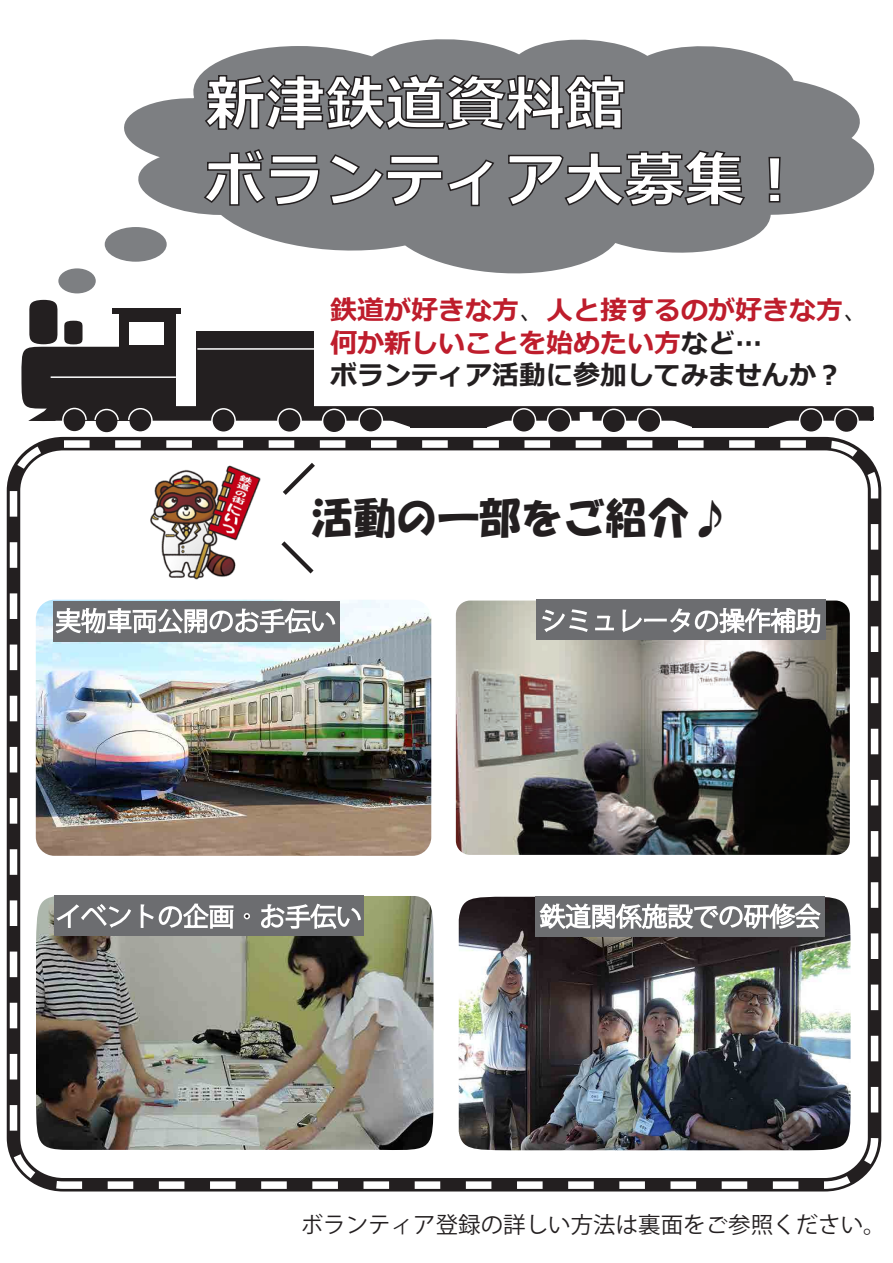
<style>
.page{position:relative;width:893px;height:1263px;background:#fff}
.page>*{position:absolute;margin:0;border:0;box-sizing:border-box;transform-origin:0 0}
.t1{font:700 60px "Meiryo";color:#fff}
.t2{font:42px "HGS Soei Kakupoptai";color:#231f20}
.t3{font:700 27px/32.4px "Meiryo";color:#be1d2c}
.t4{font:22.5px "Koz Go Pr 6 N";color:#231f20}
.s1{font-weight:400;color:#231f20}
.s2{color:#231f20}
</style>
<div class="page">
<svg style="left:114px;top:39px;width:761px;height:235px;fill:#7d7f82"></svg>
<div style="left:58px;top:268px;width:38px;height:25px;background:#7d7f82;border-radius:50%"></div>
<div style="left:105px;top:227px;width:62px;height:35px;background:#7d7f82;border-radius:50%"></div>
<svg style="left:768px;top:156px;width:13px;height:47px"></svg>
<svg style="left:203px;top:74px;width:543px;height:133px"></svg>
<img style="left:36px;top:600px;width:395px;height:256px">
<div style="left:7px;top:437px;width:874px;height:754px;border:14px solid #231f20;border-radius:48px"></div>
<div style="left:10px;top:440px;width:868px;height:749px;border:8px dashed #fff;border-radius:48px"></div>
<div style="left:53px;top:601px;width:287px;height:40px;background:#6c6d70"></div>
<svg style="left:55px;top:608px;width:281px;height:26px"></svg>
<img style="left:150px;top:465px;width:111px;height:115px">
<svg style="left:281px;top:541px;width:33px;height:33px"></svg>
<svg style="left:283px;top:463px;width:32px;height:32px"></svg>
<svg style="left:63px;top:408px;width:23px;height:24px"></svg>
<div style="left:62px;top:408px;width:25px;height:25px;border:2px solid #fff;border-radius:50%"></div>
<svg style="left:278px;top:409px;width:23px;height:23px"></svg>
<div style="left:277px;top:408px;width:25px;height:25px;border:2px solid #fff;border-radius:50%"></div>
<svg style="left:129px;top:409px;width:23px;height:23px"></svg>
<div style="left:128px;top:408px;width:25px;height:25px;border:2px solid #fff;border-radius:50%"></div>
<svg style="left:212px;top:409px;width:23px;height:23px"></svg>
<div style="left:211px;top:408px;width:25px;height:25px;border:2px solid #fff;border-radius:50%"></div>
<svg style="left:95px;top:409px;width:23px;height:24px"></svg>
<div style="left:94px;top:409px;width:25px;height:25px;border:2px solid #fff;border-radius:50%"></div>
<svg style="left:548px;top:409px;width:23px;height:23px"></svg>
<div style="left:547px;top:408px;width:24px;height:25px;border:2px solid #fff;border-radius:50%"></div>
<svg style="left:512px;top:409px;width:23px;height:23px"></svg>
<div style="left:512px;top:408px;width:24px;height:25px;border:2px solid #fff;border-radius:50%"></div>
<svg style="left:323px;top:409px;width:23px;height:24px"></svg>
<div style="left:322px;top:409px;width:24px;height:24px;border:2px solid #fff;border-radius:50%"></div>
<svg style="left:359px;top:409px;width:23px;height:23px"></svg>
<div style="left:358px;top:408px;width:25px;height:25px;border:2px solid #fff;border-radius:50%"></div>
<img style="left:456px;top:600px;width:394px;height:255px">
<div style="left:537px;top:600px;width:289px;height:40px;background:#6c6d70"></div>
<svg style="left:542px;top:609px;width:72px;height:23px"></svg>
<svg style="left:622px;top:608px;width:199px;height:26px"></svg>
<img style="left:36px;top:896px;width:398px;height:254px">
<div style="left:54px;top:895px;width:310px;height:41px;background:#6c6d70"></div>
<svg style="left:56px;top:904px;width:75px;height:24px"></svg>
<svg style="left:140px;top:903px;width:94px;height:26px"></svg>
<svg style="left:244px;top:913px;width:6px;height:6px"></svg>
<svg style="left:261px;top:903px;width:100px;height:26px"></svg>
<img style="left:459px;top:897px;width:392px;height:253px">
<div style="left:535px;top:896px;width:289px;height:40px;background:#6c6d70"></div>
<svg style="left:538px;top:795px;width:284px;height:134px"></svg>
<svg style="left:835px;top:409px;width:23px;height:23px"></svg>
<div style="left:834px;top:408px;width:25px;height:25px;border:2px solid #fff;border-radius:50%"></div>
<svg style="left:800px;top:409px;width:23px;height:23px"></svg>
<div style="left:799px;top:408px;width:24px;height:25px;border:2px solid #fff;border-radius:50%"></div>
<svg style="left:638px;top:409px;width:23px;height:23px"></svg>
<div style="left:637px;top:408px;width:24px;height:25px;border:2px solid #fff;border-radius:50%"></div>
<svg style="left:602px;top:409px;width:23px;height:24px"></svg>
<div style="left:601px;top:409px;width:25px;height:24px;border:2px solid #fff;border-radius:50%"></div>
<svg style="left:21px;top:300px;width:853px;height:127px"></svg>
<h1 class="t1" style="left:206px;top:62px;width:421px">新津鉄道資料館</h1>
<h1 class="t1" style="left:205px;top:138px;width:601px">ボランティア大募集︕</h1>
<p class="t3" style="left:330px;top:296px;width:542px">鉄道が好きな方<span class="s1">、</span>人と接するのが好きな方<span class="s1">、</span>何か新しいことを始めたい方<span class="s2">など…<br>ボランティア活動に参加してみませんか︖</span></p>
<h2 class="t2" style="left:311px;top:497px;width:421px">活動の一部をご紹介♪</h2>
<p class="t4" style="left:301px;top:1212px;width:587px">ボランティア登録の詳しい方法は裏面をご参照ください。</p>
</div>
